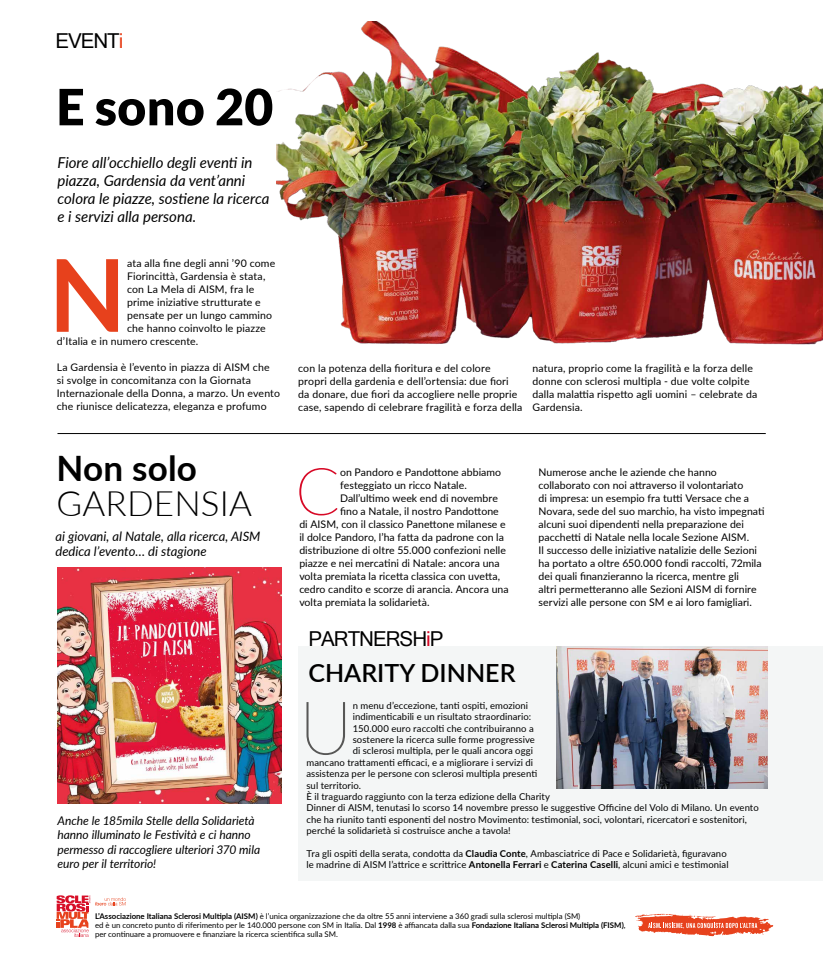
<style>
.page{position:relative;width:823px;height:964px;background:#fff}
.page>*{position:absolute;margin:0;border:0;box-sizing:border-box;transform-origin:0 0}
.t1{font:700 100.4px "Lato";color:#e7411c}
.t2{font:100 74.4px "Lato";color:#575756}
.t3{font:100 66px "Lato";color:#d70926}
.t4{font:900 50px "Lato";letter-spacing:.005em;color:#000}
.t5{font:300 35px "Lato";letter-spacing:.005em;color:#000}
.t6{font:700 35px "Lato";letter-spacing:.005em;color:#000}
.t7{font:600 25px "Lato";color:#000}
.t8{font:20.6px "Microsoft Sans Serif";letter-spacing:-.05em;color:#000}
.t9{font:italic 15px/18px "Lato";color:#000}
.t10{font:italic 13px/15.6px "Lato";color:#000}
.t11{font:italic 12px/14.4px "Lato";letter-spacing:-.005em;color:#000}
.t12{font:10.5px/13px "Lato";letter-spacing:.005em;color:#000}
.t13{font:9.5px/11.4px "Lato";letter-spacing:.01em;color:#000}
.t14{font:7.8px/9.4px "Lato";color:#000}
.s1{color:#e7411c}
.s2{color:#d70926}
.s3{font-weight:700}
</style>
<div class="page">
<div style="left:298px;top:646px;width:524px;height:234px;background:#f4f6f6"></div>
<svg style="left:635px;top:914px;width:137px;height:22px"></svg>
<svg style="left:57px;top:895px;width:69px;height:42px"></svg>
<img style="left:556px;top:646px;width:210px;height:143px">
<hr style="left:57px;top:433px;width:708px;height:1px;background:#000">
<img style="left:276px;top:21px;width:546px;height:324px">
<img style="left:57px;top:568px;width:224px;height:235px">
<h3 class="t8" style="left:55px;top:29px;width:70px">EVENT<span class="s1">i</span></h3>
<h3 class="t4" style="left:56px;top:78px;width:218px">E sono 20</h3>
<h3 class="t9" style="left:57px;top:153px;width:213px">Fiore all’occhiello degli eventi in piazza, Gardensia da vent’anni colora le piazze, sostiene la ricerca e i servizi alla persona.</h3>
<h1 class="t1" style="left:49px;top:221px;width:79px">N</h1>
<p class="t12" style="left:127px;top:256px;width:149px">ata alla fine degli anni ’90 come</p>
<p class="t12" style="left:127px;top:269px;width:140px">Fiorincittà, Gardensia è stata,</p>
<p class="t12" style="left:127px;top:282px;width:129px">con La Mela di AISM, fra le</p>
<p class="t12" style="left:127px;top:295px;width:135px">prime iniziative strutturate e</p>
<p class="t12" style="left:127px;top:308px;width:147px">pensate per un lungo cammino</p>
<p class="t12" style="left:127px;top:321px;width:140px">che hanno coinvolto le piazze</p>
<p class="t12" style="left:57px;top:334px;width:143px">d’Italia e in numero crescente.</p>
<p class="t12" style="left:57px;top:360px;width:225px">La Gardensia è l’evento in piazza di AISM che<br>si svolge in concomitanza con la Giornata Internazionale della Donna, a marzo. Un evento che riunisce delicatezza, eleganza e profumo</p>
<h3 class="t6" style="left:57px;top:442px;width:142px">Non solo</h3>
<h3 class="t5" style="left:57px;top:479px;width:197px">GARDENSIA</h3>
<p class="t10" style="left:55px;top:527px;width:206px">ai giovani, al Natale, alla ricerca, AISM dedica l’evento… di stagione</p>
<p class="t11" style="left:57px;top:813px;width:204px">Anche le 185mila Stelle della Solidarietà hanno illuminato le Festività e ci hanno permesso di raccogliere ulteriori 370 mila euro per il territorio!</p>
<p class="t12" style="left:298px;top:361px;width:225px">con la potenza della fioritura e del colore<br>propri della gardenia e dell’ortensia: due fiori da donare, due fiori da accogliere nelle proprie case, sapendo di celebrare fragilità e forza della</p>
<p class="t12" style="left:532px;top:361px;width:226px">natura, proprio come la fragilità e la forza delle donne con sclerosi multipla - due volte colpite dalla malattia rispetto agli uomini – celebrate da Gardensia.</p>
<h3 class="t3" style="left:295px;top:446px;width:46px">C</h3>
<p class="t12" style="left:340px;top:465px;width:162px">on Pandoro e Pandottone abbiamo</p>
<p class="t12" style="left:340px;top:478px;width:128px">festeggiato un ricco Natale.</p>
<p class="t12" style="left:340px;top:491px;width:159px">Dall’ultimo week end di novembre</p>
<p class="t12" style="left:340px;top:504px;width:160px">fino a Natale, il nostro Pandottone</p>
<p class="t12" style="left:299px;top:517px;width:208px">di AISM, con il classico Panettone milanese e</p>
<p class="t12" style="left:299px;top:530px;width:206px">il dolce Pandoro, l’ha fatta da padrone con la</p>
<p class="t12" style="left:299px;top:543px;width:208px">distribuzione di oltre 55.000 confezioni nelle</p>
<p class="t12" style="left:299px;top:556px;width:202px">piazze e nei mercatini di Natale: ancora una</p>
<p class="t12" style="left:299px;top:569px;width:202px">volta premiata la ricetta classica con uvetta,</p>
<p class="t12" style="left:299px;top:582px;width:211px">cedro candito e scorze di arancia. Ancora una</p>
<p class="t12" style="left:299px;top:595px;width:132px">volta premiata la solidarietà.</p>
<h3 class="t8" style="left:308px;top:627px;width:137px">PARTNERSH<span class="s2">i</span>P</h3>
<h3 class="t7" style="left:308px;top:655px;width:208px">CHARITY DINNER</h3>
<p class="t12" style="left:538px;top:465px;width:227px">Numerose anche le aziende che hanno collaborato con noi attraverso il volontariato<br>di impresa: un esempio fra tutti Versace che a Novara, sede del suo marchio, ha visto impegnati alcuni suoi dipendenti nella preparazione dei pacchetti di Natale nella locale Sezione AISM.<br>Il successo delle iniziative natalizie delle Sezioni ha portato a oltre 650.000 fondi raccolti, 72mila dei quali finanzieranno la ricerca, mentre gli<br>altri permetteranno alle Sezioni AISM di fornire servizi alle persone con SM e ai loro famigliari.</p>
<h2 class="t2" style="left:299px;top:677px;width:55px">U</h2>
<p class="t13" style="left:352px;top:699px;width:177px">n menu d’eccezione, tanti ospiti, emozioni</p>
<p class="t13" style="left:352px;top:710px;width:180px">indimenticabili e un risultato straordinario:</p>
<p class="t13" style="left:352px;top:722px;width:182px">150.000 euro raccolti che contribuiranno a</p>
<p class="t13" style="left:352px;top:733px;width:184px">sostenere la ricerca sulle forme progressive</p>
<p class="t13" style="left:352px;top:745px;width:182px">di sclerosi multipla, per le quali ancora oggi</p>
<p class="t13" style="left:306px;top:756px;width:228px">mancano trattamenti efficaci, e a migliorare i servizi di</p>
<p class="t13" style="left:306px;top:767px;width:232px">assistenza per le persone con sclerosi multipla presenti</p>
<p class="t13" style="left:306px;top:779px;width:56px">sul territorio.</p>
<p class="t13" style="left:306px;top:790px;width:245px">È il traguardo raggiunto con la terza edizione della Charity</p>
<p class="t13" style="left:306px;top:802px;width:453px">Dinner di AISM, tenutasi lo scorso 14 novembre presso le suggestive Officine del Volo di Milano. Un evento</p>
<p class="t13" style="left:306px;top:813px;width:441px">che ha riunito tanti esponenti del nostro Movimento: testimonial, soci, volontari, ricercatori e sostenitori,</p>
<p class="t13" style="left:306px;top:824px;width:206px">perché la solidarietà si costruisce anche a tavola!</p>
<p class="t13" style="left:306px;top:847px;width:423px">Tra gli ospiti della serata, condotta da <span class="s3">Claudia Conte</span>, Ambasciatrice di Pace e Solidarietà, figuravano le madrine di AISM l’attrice e scrittrice <span class="s3">Antonella Ferrari</span> e <span class="s3">Caterina Caselli</span>, alcuni amici e testimonial</p>
<p class="t14" style="left:95px;top:911px;width:531px"><span class="s3">L’Associazione Italiana Sclerosi Multipla (AISM)</span> è l’unica organizzazione che da oltre 55 anni interviene a 360 gradi sulla sclerosi multipla (SM)<br>ed è un concreto punto di riferimento per le 140.000 persone con SM in Italia. Dal <span class="s3">1998</span> è affiancata dalla sua <span class="s3">Fondazione Italiana Sclerosi Multipla (FISM)</span>, per continuare a promuovere e finanziare la ricerca scientifica sulla SM.</p>
</div>
